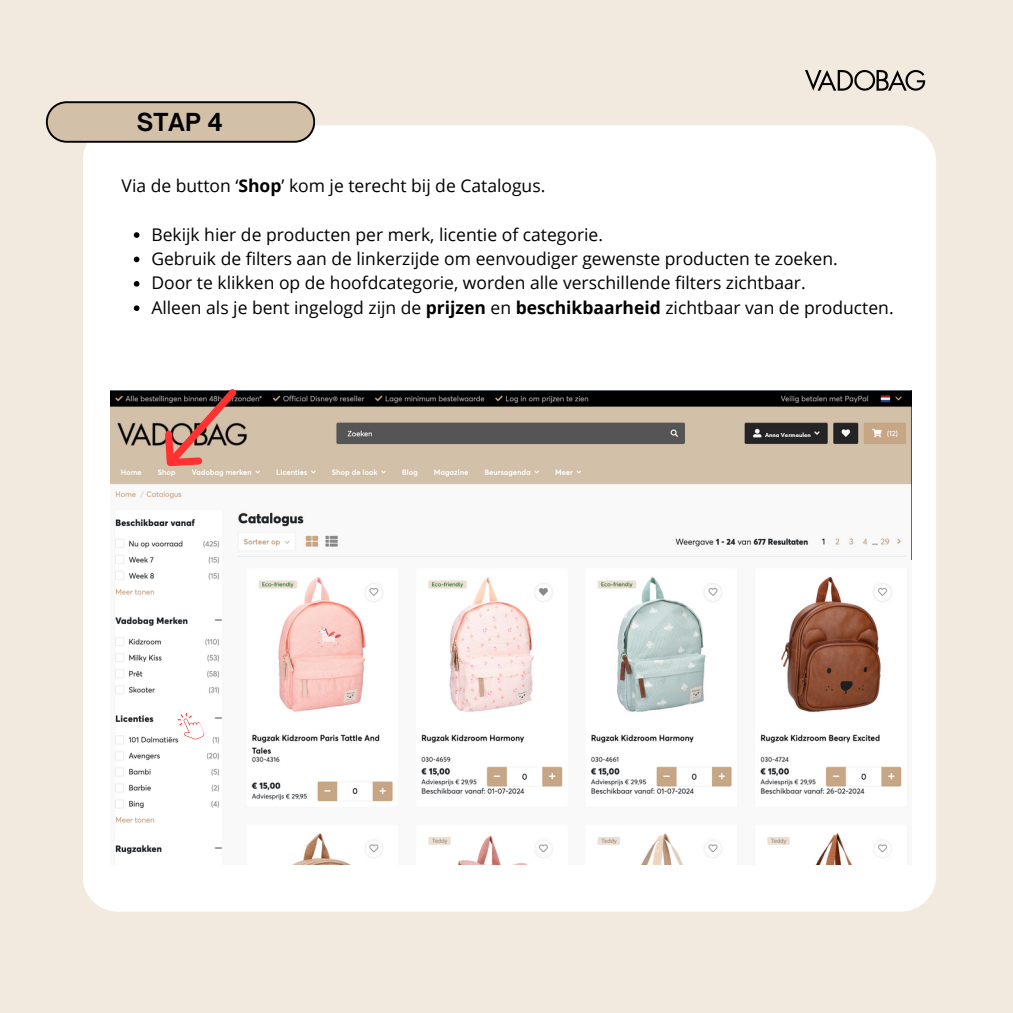
<style>
.page{position:relative;width:1013px;height:1013px;background:#fff}
.page>*{position:absolute;margin:0;border:0;box-sizing:border-box;transform-origin:0 0}
.t1{font:700 23.75px "Open Sauce One";color:#000}
.t2{font:17.5px "Open Sans";color:#000}
.t3{font:700 6px "Glacial Indifference";color:#fff}
.s1{font-weight:700}
</style>
<div class="page">
<div style="left:0;top:0;width:1012px;height:1012px;background:#f2eadf"></div>
<div style="left:83px;top:125px;width:853px;height:786px;background:#fff"></div>
<svg style="left:46px;top:101px;width:269px;height:42px;background:#bfaf9a"></svg>
<img style="left:805px;top:70px;width:121px;height:21px">
<img style="left:111px;top:391px;width:800px;height:473px">
<svg style="left:175px;top:708px;width:31px;height:35px"></svg>
<svg style="left:150px;top:374px;width:103px;height:107px;background:#b89a8e"></svg>
<img style="left:232px;top:560px;width:679px;height:304px">
<div style="left:765px;top:428px;width:45px;height:10px;background:#252525"></div>
<svg style="left:134px;top:232px;width:5px;height:6px"></svg>
<svg style="left:134px;top:257px;width:5px;height:5px"></svg>
<svg style="left:134px;top:281px;width:5px;height:6px"></svg>
<svg style="left:134px;top:305px;width:5px;height:6px"></svg>
<p class="t1" style="left:137px;top:107px;width:87px">STAP 4</p>
<p class="t2" style="left:122px;top:173px;width:425px">Via de button ‘<span class="s1">Shop</span>’ kom je terecht bij de Catalogus.</p>
<p class="t2" style="left:151px;top:222px;width:453px">Bekijk hier de producten per merk, licentie of categorie.</p>
<p class="t2" style="left:151px;top:246px;width:688px">Gebruik de filters aan de linkerzijde om eenvoudiger gewenste producten te zoeken.</p>
<p class="t2" style="left:151px;top:271px;width:656px">Door te klikken op de hoofdcategorie, worden alle verschillende filters zichtbaar.</p>
<p class="t2" style="left:151px;top:295px;width:743px">Alleen als je bent ingelogd zijn de <span class="s1">prijzen</span> en <span class="s1">beschikbaarheid</span> zichtbaar van de producten.</p>
<p class="t3" style="left:765px;top:431px;width:47px">Anna Vermeulen</p>
</div>
